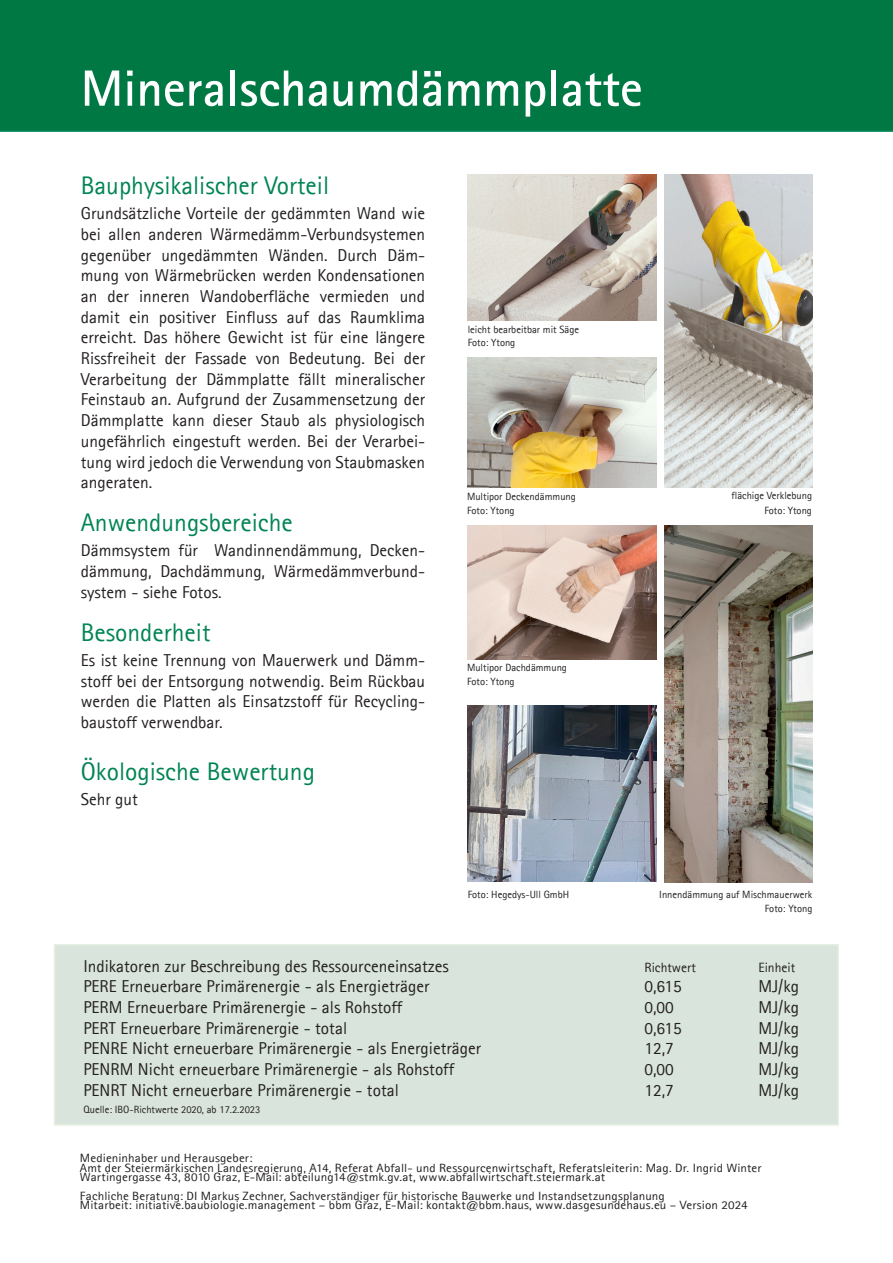
<style>
.page{position:relative;width:893px;height:1263px;background:#fff}
.page>*{position:absolute;margin:0;border:0;box-sizing:border-box;transform-origin:0 0}
.t1{font:700 51px "Agfa Rotis Sans Serif";color:#fff}
.Headline_1{font:25.5px "Agfa Rotis Sans Serif";color:#008454}
.Lauftext{font:17.25px/20.7px "Agfa Rotis Sans Serif";color:#231f20;text-align:justify}
.t2{font:13.5px "Agfa Rotis Sans Serif";color:#231f20}
.t3{font:12px/9.8px "Agfa Rotis Sans Serif";letter-spacing:.01em;color:#231f20;scale:1.09 1}
.Foto{font:10.5px "Agfa Rotis Sans Serif";color:#231f20}
</style>
<div class="page">
<div style="left:0;top:0;width:893px;height:132px;background:#007843"></div>
<div style="left:54px;top:944px;width:785px;height:182px;background:#d9e4dc;border:2px solid #e5f0e1"></div>
<img style="left:468px;top:174px;width:189px;height:146px">
<img style="left:664px;top:174px;width:148px;height:313px">
<img style="left:467px;top:526px;width:190px;height:133px">
<img style="left:467px;top:357px;width:190px;height:131px">
<img style="left:664px;top:525px;width:148px;height:357px">
<img style="left:468px;top:706px;width:189px;height:176px">
<p class="t1" style="left:81px;top:56px;width:563px">Mineralschaumdämmplatte</p>
<p class="Headline_1" style="left:81px;top:171px;width:250px">Bauphysikalischer Vorteil</p>
<p class="Lauftext" style="left:81px;top:203px;width:346px">Grundsätzliche Vorteile der gedämmten Wand wie bei allen anderen Wärmedämm-Verbundsystemen gegenüber ungedämmten Wänden. Durch Däm&shy;mung von Wärmebrücken werden Kondensationen an der inneren Wandoberfläche vermieden und damit ein positiver Einfluss auf das Raumklima erreicht. Das höhere Gewicht ist für eine längere Rissfreiheit der Fassade von Bedeutung. Bei der Verarbeitung der Dämmplatte fällt mineralischer Feinstaub an. Aufgrund der Zusammensetzung der Dämmplatte kann dieser Staub als physiologisch ungefährlich eingestuft werden. Bei der Verarbei&shy;tung wird jedoch die Verwendung von Staubmasken angeraten.</p>
<p class="Headline_1" style="left:81px;top:508px;width:213px">Anwendungsbereiche</p>
<p class="Lauftext" style="left:81px;top:540px;width:346px">Dämmsystem für Wandinnendämmung, Decken&shy;dämmung, Dachdämmung, Wärmedämmverbund&shy;system - siehe Fotos.</p>
<p class="Headline_1" style="left:81px;top:617px;width:131px">Besonderheit</p>
<p class="Lauftext" style="left:81px;top:650px;width:346px">Es ist keine Trennung von Mauerwerk und Dämm&shy;stoff bei der Entsorgung notwendig. Beim Rückbau werden die Platten als Einsatzstoff für Recycling&shy;baustoff verwendbar.</p>
<p class="Headline_1" style="left:81px;top:757px;width:236px">Ökologische Bewertung</p>
<p class="Lauftext" style="left:81px;top:789px;width:59px">Sehr gut</p>
<p class="Foto" style="left:468px;top:323px;width:113px">leicht bearbeitbar mit Säge</p>
<p class="Foto" style="left:468px;top:336px;width:49px">Foto: Ytong</p>
<p class="Foto" style="left:467px;top:490px;width:110px">Multipor Deckendämmung</p>
<p class="Foto" style="left:467px;top:504px;width:49px">Foto: Ytong</p>
<p class="Foto" style="left:467px;top:661px;width:101px">Multipor Dachdämmung</p>
<p class="Foto" style="left:467px;top:675px;width:49px">Foto: Ytong</p>
<p class="Foto" style="left:731px;top:490px;width:82px">flächige Verklebung</p>
<p class="Foto" style="left:764px;top:504px;width:49px">Foto: Ytong</p>
<p class="Foto" style="left:468px;top:888px;width:103px">Foto: Hegedys-Ull GmbH</p>
<p class="Foto" style="left:659px;top:888px;width:155px">Innendämmung auf Mischmauerwerk</p>
<p class="Foto" style="left:765px;top:903px;width:49px">Foto: Ytong</p>
<p class="Lauftext" style="left:83px;top:955px;width:367px">Indikatoren zur Beschreibung des Ressourceneinsatzes</p>
<p class="t2" style="left:644px;top:959px;width:53px">Richtwert</p>
<p class="t2" style="left:758px;top:959px;width:38px">Einheit</p>
<p class="Lauftext" style="left:83px;top:976px;width:348px">PERE Erneuerbare Primärenergie - als Energieträger</p>
<p class="Lauftext" style="left:644px;top:976px;width:39px">0,615</p>
<p class="Lauftext" style="left:758px;top:976px;width:42px">MJ/kg</p>
<p class="Lauftext" style="left:83px;top:997px;width:321px">PERM Erneuerbare Primärenergie - als Rohstoff</p>
<p class="Lauftext" style="left:644px;top:997px;width:31px">0,00</p>
<p class="Lauftext" style="left:758px;top:997px;width:42px">MJ/kg</p>
<p class="Lauftext" style="left:83px;top:1017px;width:265px">PERT Erneuerbare Primärenergie - total</p>
<p class="Lauftext" style="left:644px;top:1017px;width:39px">0,615</p>
<p class="Lauftext" style="left:758px;top:1017px;width:42px">MJ/kg</p>
<p class="Lauftext" style="left:83px;top:1038px;width:399px">PENRE Nicht erneuerbare Primärenergie - als Energieträger</p>
<p class="Lauftext" style="left:644px;top:1038px;width:31px">12,7</p>
<p class="Lauftext" style="left:758px;top:1038px;width:42px">MJ/kg</p>
<p class="Lauftext" style="left:83px;top:1059px;width:372px">PENRM Nicht erneuerbare Primärenergie - als Rohstoff</p>
<p class="Lauftext" style="left:644px;top:1059px;width:31px">0,00</p>
<p class="Lauftext" style="left:758px;top:1059px;width:42px">MJ/kg</p>
<p class="Lauftext" style="left:83px;top:1079px;width:317px">PENRT Nicht erneuerbare Primärenergie - total</p>
<p class="Lauftext" style="left:644px;top:1079px;width:31px">12,7</p>
<p class="Lauftext" style="left:758px;top:1079px;width:42px">MJ/kg</p>
<p class="Foto" style="left:83px;top:1103px;width:178px">Quelle: IBO-Richtwerte 2020, ab 17.2.2023</p>
<p class="t3" style="left:80px;top:1153px;width:627px">Medieninhaber und Herausgeber:<br>Amt der Steiermärkischen Landesregierung, A14, Referat Abfall- und Ressourcenwirtschaft, Referatsleiterin: Mag. Dr. Ingrid Winter<br>Wartingergasse 43, 8010 Graz, E-Mail: abteilung14@stmk.gv.at, www.abfallwirtschaft.steiermark.at</p>
<p class="t3" style="left:80px;top:1190px;width:614px">Fachliche Beratung: DI Markus Zechner, Sachverständiger für historische Bauwerke und Instandsetzungsplanung<br>Mitarbeit: initiative.baubiologie.management – bbm Graz, E-Mail: kontakt@bbm.haus, www.dasgesundehaus.eu – Version 2024</p>
</div>
